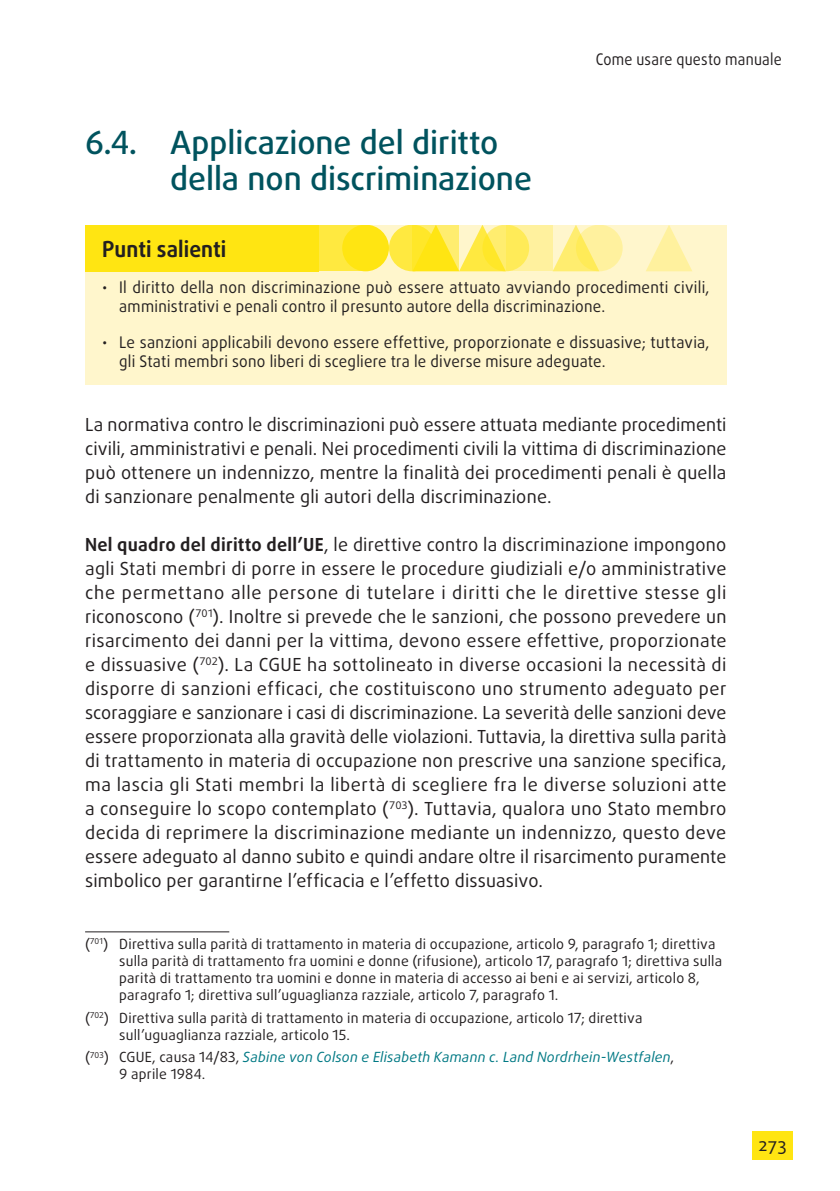
<style>
.page{position:relative;width:840px;height:1191px;background:#fff}
.page>*{position:absolute;margin:0;border:0;box-sizing:border-box;transform-origin:0 0}
.title_2{font:500 32px/36px "Daxline Pro";color:#00535e}
.keypoints_title_SW{font:700 22px "Daxline Pro";letter-spacing:.005em;color:#231f20;scale:.95 1}
.text{font:18px/24px "Daxline Pro";letter-spacing:.01em;color:#231f20;text-align:justify}
.t1{font:16px/19.2px "Daxline Pro";letter-spacing:.015em;color:#231f20;scale:.95 1}
.t2{font:16px "Daxline Pro";letter-spacing:.015em;color:#231f20;scale:.9 1}
.footnote{font:14px/17px "Daxline Pro";letter-spacing:.015em;color:#231f20}
.footnote-2{font:italic 14px/17px "Daxline Pro";letter-spacing:.015em;color:#007984}
.s1{font-weight:700}
.s2{font-style:normal;color:#231f20}
</style>
<div class="page">
<div style="left:85px;top:225px;width:641px;height:80px;background:#fff6cc"></div>
<div style="left:389px;top:225px;width:46px;height:46px;background:#ffe940;border-radius:50%"></div>
<div style="left:318px;top:225px;width:47px;height:46px;background:#ffe940"></div>
<div style="left:85px;top:225px;width:233px;height:46px;background:#ffe512"></div>
<svg style="left:552px;top:225px;width:42px;height:46px"></svg>
<svg style="left:646px;top:225px;width:46px;height:46px"></svg>
<div style="left:342px;top:225px;width:47px;height:46px;background:#ffe512;border-radius:50%"></div>
<svg style="left:459px;top:225px;width:42px;height:46px"></svg>
<svg style="left:482px;top:225px;width:47px;height:46px"></svg>
<svg style="left:575px;top:225px;width:47px;height:46px;fill:#fff19e"></svg>
<svg style="left:412px;top:225px;width:47px;height:46px"></svg>
<svg style="left:506px;top:225px;width:46px;height:46px;fill:#fff19e"></svg>
<div style="left:752px;top:1131px;width:40px;height:28px;background:#ffe512"></div>
<div style="left:85px;top:272px;width:641px;height:58px;background:#fff6cc"></div>
<div style="left:85px;top:327px;width:641px;height:58px;background:#fff6cc"></div>
<hr style="left:85px;top:931px;width:144px;height:1px;background:#231f20">
<p class="title_2" style="left:170px;top:125px;width:363px;text-indent:-85px">6.4. Applicazione del diritto della non discriminazione</p>
<p class="t2" style="left:595px;top:49px;width:208px">Come usare questo manuale</p>
<p class="keypoints_title_SW" style="left:102px;top:234px;width:132px">Punti salienti</p>
<p class="t1" style="left:119px;top:277px;width:622px;text-indent:-17px">• Il diritto della non discriminazione può essere attuato avviando procedimenti civili, amministrativi e penali contro il presunto autore della discriminazione.</p>
<p class="t1" style="left:119px;top:333px;width:622px;text-indent:-17px">• Le sanzioni applicabili devono essere effettive, proporzionate e dissuasive; tuttavia, gli Stati membri sono liberi di scegliere tra le diverse misure adeguate.</p>
<p class="text" style="left:85px;top:412px;width:642px">La normativa contro le discriminazioni può essere attuata mediante procedimenti civili, amministrativi e penali. Nei procedimenti civili la vittima di discriminazione può ottenere un indennizzo, mentre la finalità dei procedimenti penali è quella di sanzionare penalmente gli autori della discriminazione.</p>
<p class="text" style="left:85px;top:532px;width:642px"><span class="s1">Nel quadro del diritto dell’UE</span>, le direttive contro la discriminazione impongono agli Stati membri di porre in essere le procedure giudiziali e/o amministrative che permettano alle persone di tutelare i diritti che le direttive stesse gli riconoscono (<sup>701</sup>). Inoltre si prevede che le sanzioni, che possono prevedere un risarcimento dei danni per la vittima, devono essere effettive, proporzionate e dissuasive (<sup>702</sup>). La CGUE ha sottolineato in diverse occasioni la necessità di disporre di sanzioni efficaci, che costituiscono uno strumento adeguato per scoraggiare e sanzionare i casi di discriminazione. La severità delle sanzioni deve essere proporzionata alla gravità delle violazioni. Tuttavia, la direttiva sulla parità di trattamento in materia di occupazione non prescrive una sanzione specifica, ma lascia gli Stati membri la libertà di scegliere fra le diverse soluzioni atte a conseguire lo scopo contemplato (<sup>703</sup>). Tuttavia, qualora uno Stato membro decida di reprimere la discriminazione mediante un indennizzo, questo deve essere adeguato al danno subito e quindi andare oltre il risarcimento puramente simbolico per garantirne l’efficacia e l’effetto dissuasivo.</p>
<p class="footnote" style="left:119px;top:935px;width:604px;text-indent:-34px">(<sup>701</sup>) Direttiva sulla parità di trattamento in materia di occupazione, articolo 9, paragrafo 1; direttiva sulla parità di trattamento fra uomini e donne (rifusione), articolo 17, paragrafo 1; direttiva sulla parità di trattamento tra uomini e donne in materia di accesso ai beni e ai servizi, articolo 8, paragrafo 1; direttiva sull’uguaglianza razziale, articolo 7, paragrafo 1.</p>
<p class="footnote" style="left:119px;top:1009px;width:524px;text-indent:-34px">(<sup>702</sup>) Direttiva sulla parità di trattamento in materia di occupazione, articolo 17; direttiva sull’uguaglianza razziale, articolo 15.</p>
<p class="footnote-2" style="left:119px;top:1048px;width:556px;text-indent:-34px"><span class="s2">(</span><sup>703</sup><span class="s2">) CGUE, causa 14/83,</span> Sabine von Colson e Elisabeth Kamann c. Land Nordrhein-Westfalen<span class="s2">,<br>9 aprile 1984.</span></p>
<p class="text" style="left:758px;top:1132px;width:30px">273</p>
</div>
